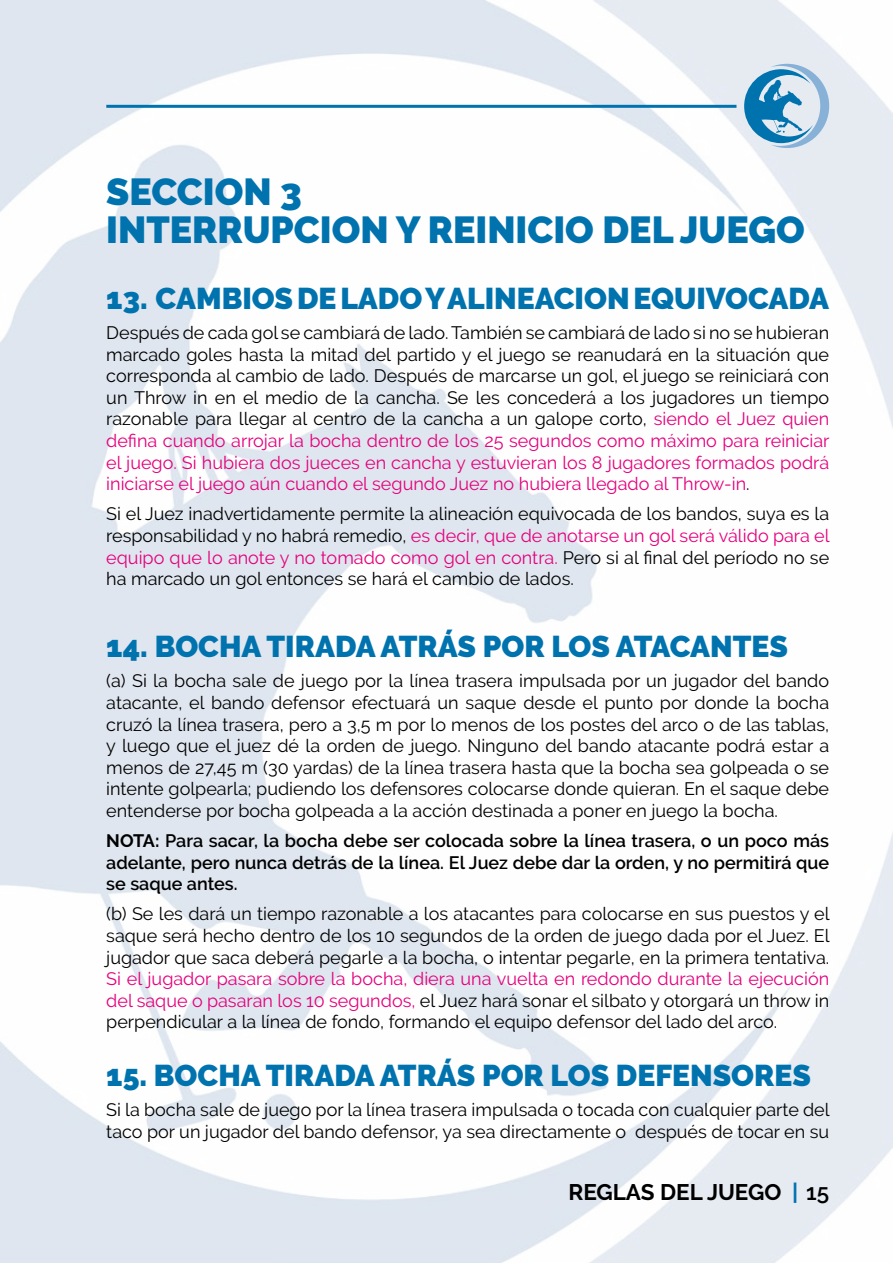
<style>
.page{position:relative;width:893px;height:1263px;background:#fff}
.page>*{position:absolute;margin:0;border:0;box-sizing:border-box;transform-origin:0 0}
.t1{font:900 37.5px/37.5px "Raleway";color:#0073af}
.t2{font:900 30px "Raleway";color:#0073af}
.t3{font:700 22.5px "Raleway";color:#000}
.t4{font:18px/21.6px "Raleway";color:#000;text-align:justify}
.t5{font:600 18px/21.6px "Raleway";color:#000;text-align:justify}
.s1{color:#e6007d}
.s2{font-weight:700}
.s3{color:#0073af}
.s4{font-weight:600}
</style>
<div class="page">
<img style="left:0;top:0;width:893px;height:1263px">
<svg style="left:744px;top:64px;width:85px;height:84px;background:#8fbdd8"></svg>
<hr style="left:106px;top:105px;width:630px;height:3px;background:#0073af">
<h1 class="t1" style="left:106px;top:173px;width:700px">SECCION 3<br>INTERRUPCION Y REINICIO DEL JUEGO</h1>
<h2 class="t2" style="left:106px;top:281px;width:724px">13. CAMBIOS DE LADO Y ALINEACION EQUIVOCADA</h2>
<p class="t4" style="left:106px;top:322px;width:725px">Después de cada gol se cambiará de lado. También se cambiará de lado si no se hubieran marcado goles hasta la mitad del partido y el juego se reanudará en la situación que corresponda al cambio de lado. Después de marcarse un gol, el juego se reiniciará con un Throw in en el medio de la cancha. Se les concederá a los jugadores un tiempo razonable para llegar al centro de la cancha a un galope corto, <span class="s1">siendo el Juez quien defina cuando arrojar la bocha dentro de los 25 segundos como máximo para reiniciar el juego. Si hubiera dos jueces en cancha y estuvieran los 8 jugadores formados podrá iniciarse el juego aún cuando el segundo Juez no hubiera llegado al Throw-in</span>.</p>
<p class="t4" style="left:106px;top:503px;width:725px">Si el Juez inadvertidamente permite la alineación equivocada de los bandos, suya es la responsabilidad y no habrá remedio, <span class="s1">es decir, que de anotarse un gol será válido para el equipo que lo anote y no tomado como gol en contra.</span> Pero si al final del período no se ha marcado un gol entonces se hará el cambio de lados.</p>
<h2 class="t2" style="left:106px;top:629px;width:683px">14. BOCHA TIRADA ATRÁS POR LOS ATACANTES</h2>
<p class="t4" style="left:106px;top:670px;width:724px">(a) Si la bocha sale de juego por la línea trasera impulsada por un jugador del bando atacante, el bando defensor efectuará un saque desde el punto por donde la bocha cruzó la línea trasera, pero a 3,5 m por lo menos de los postes del arco o de las tablas, y luego que el juez dé la orden de juego. Ninguno del bando atacante podrá estar a menos de 27,45 m (30 yardas) de la línea trasera hasta que la bocha sea golpeada o se intente golpearla; pudiendo los defensores colocarse donde quieran. En el saque debe entenderse por bocha golpeada a la acción destinada a poner en juego la bocha.</p>
<p class="t5" style="left:106px;top:830px;width:724px"><span class="s2">NOTA:</span> Para sacar, la bocha debe ser colocada sobre la línea trasera, o un poco más adelante, pero nunca detrás de la línea. El Juez debe dar la orden, y no permitirá que se saque antes.</p>
<p class="t4" style="left:106px;top:903px;width:725px">(b) Se les dará un tiempo razonable a los atacantes para colocarse en sus puestos y el saque será hecho dentro de los 10 segundos de la orden de juego dada por el Juez. El jugador que saca deberá pegarle a la bocha, o intentar pegarle, en la primera tentativa.</p>
<p class="t4" style="left:106px;top:968px;width:724px"><span class="s1">Si el jugador pasara sobre la bocha, diera una vuelta en redondo durante la ejecución del saque o pasaran los 10 segundos,</span> el Juez hará sonar el silbato y otorgará un throw in perpendicular a la línea de fondo, formando el equipo defensor del lado del arco.</p>
<h2 class="t2" style="left:106px;top:1058px;width:706px">15. BOCHA TIRADA ATRÁS POR LOS DEFENSORES</h2>
<p class="t4" style="left:106px;top:1099px;width:725px">Si la bocha sale de juego por la línea trasera impulsada o tocada con cualquier parte del taco por un jugador del bando defensor, ya sea directamente o después de tocar en su</p>
<p class="t3" style="left:568px;top:1179px;width:262px">REGLAS DEL JUEGO <span class="s3">|</span> <span class="s4">15</span></p>
</div>
